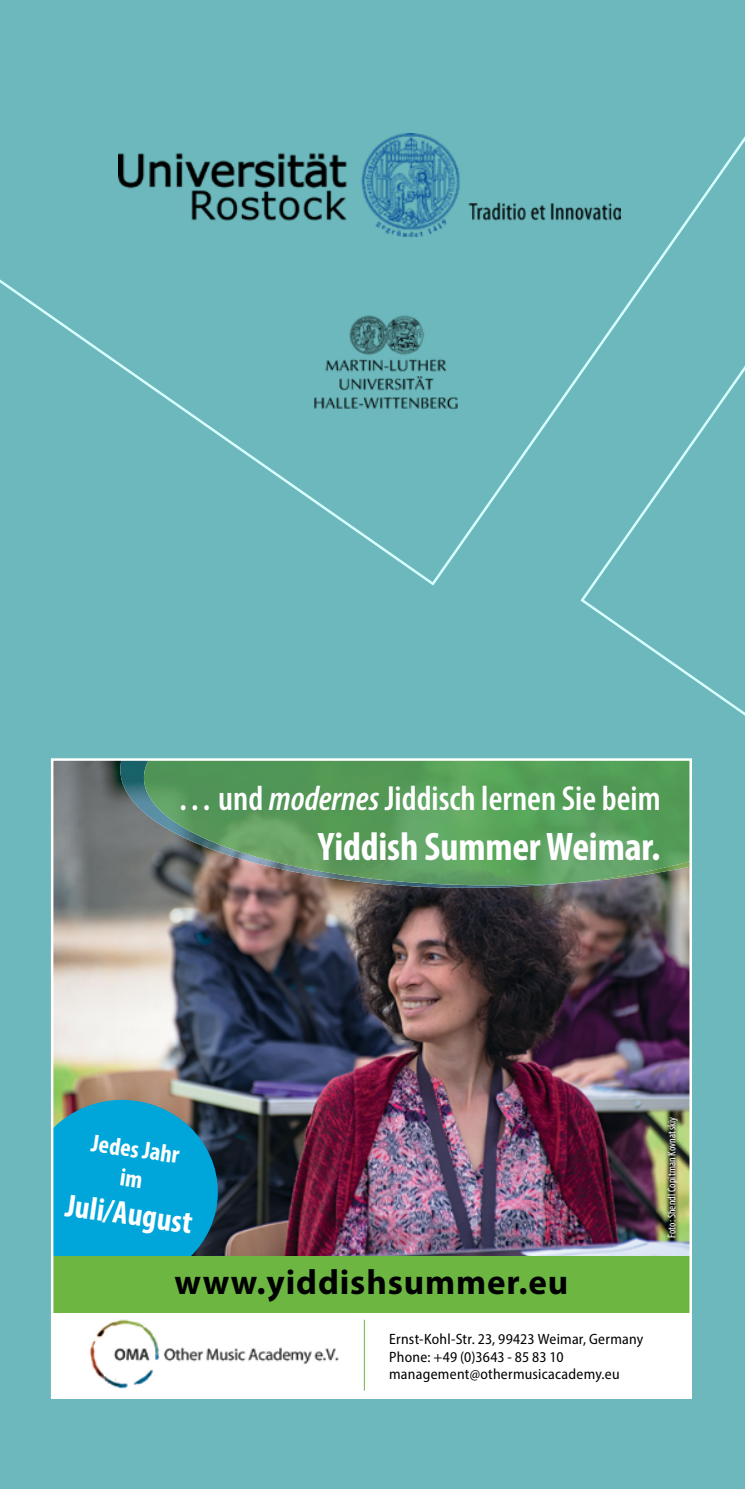
<style>
.page{position:relative;width:745px;height:1489px;background:#fff}
.page>*{position:absolute;margin:0;border:0;box-sizing:border-box;transform-origin:0 0}
.t1{font:700 condensed 40px "Myriad Pro";letter-spacing:-.005em;color:#fff}
.t2{font:600 condensed 35px "Myriad Pro";color:#fff}
.t3{font:700 35px "Myriad Pro";letter-spacing:.025em;color:#000}
.t4{font:700 condensed 32.5px "Myriad Pro";color:#fff}
.t5{font:700 condensed 25px/30px "Myriad Pro";color:#fff;text-align:center}
.t6{font:semi-condensed 15px/17.5px "Myriad Pro";letter-spacing:.015em;color:#000}
.t7{font:condensed 11.25px "Myriad Pro";letter-spacing:.015em;color:#fff}
.s1{font-style:italic}
</style>
<div class="page">
<div style="left:0;top:0;width:744px;height:1488px;background:#6cb8bc"></div>
<svg style="left:580px;top:587px;width:164px;height:435px"></svg>
<svg style="left:0;top:138px;width:744px;height:449px"></svg>
<div style="left:52px;top:759px;width:638px;height:638px;background:#fff"></div>
<img style="left:54px;top:761px;width:634px;height:494px">
<svg style="left:54px;top:1099px;width:164px;height:156px;background:#0b9bc8"></svg>
<div style="left:52px;top:1255px;width:638px;height:57px;background:#6cb641"></div>
<img style="left:89px;top:1319px;width:250px;height:70px">
<hr style="left:363px;top:1319px;width:1px;height:71px;background:#6cb641">
<img style="left:120px;top:761px;width:453px;height:126px">
<img style="left:612px;top:877px;width:76px;height:5px">
<img style="left:144px;top:761px;width:468px;height:124px">
<img style="left:612px;top:761px;width:76px;height:116px">
<img style="left:118px;top:133px;width:502px;height:103px">
<img style="left:308px;top:310px;width:155px;height:105px">
<h2 class="t2" style="left:177px;top:777px;width:484px">… und <span class="s1">modernes</span> Jiddisch lernen Sie beim</h2>
<h1 class="t1" style="left:318px;top:821px;width:344px">Yiddish Summer Weimar.</h1>
<h3 class="t5" style="left:94px;top:1127px;width:90px;rotate:8deg">Jedes Jahr im</h3>
<h3 class="t4" style="left:69px;top:1184px;width:129px;rotate:8deg">Juli/August</h3>
<h2 class="t3" style="left:174px;top:1259px;width:395px">www.yiddishsummer.eu</h2>
<p class="t6" style="left:389px;top:1330px;width:255px">Ernst-Kohl-Str. 23, 99423 Weimar, Germany<br>Phone: +49 (0)3643 - 85 83 10 management@othermusicacademy.eu</p>
<p class="t7" style="left:664px;top:1237px;width:123px;rotate:-90deg">Foto: Shendl Copitman Kovnatskiy</p>
</div>
